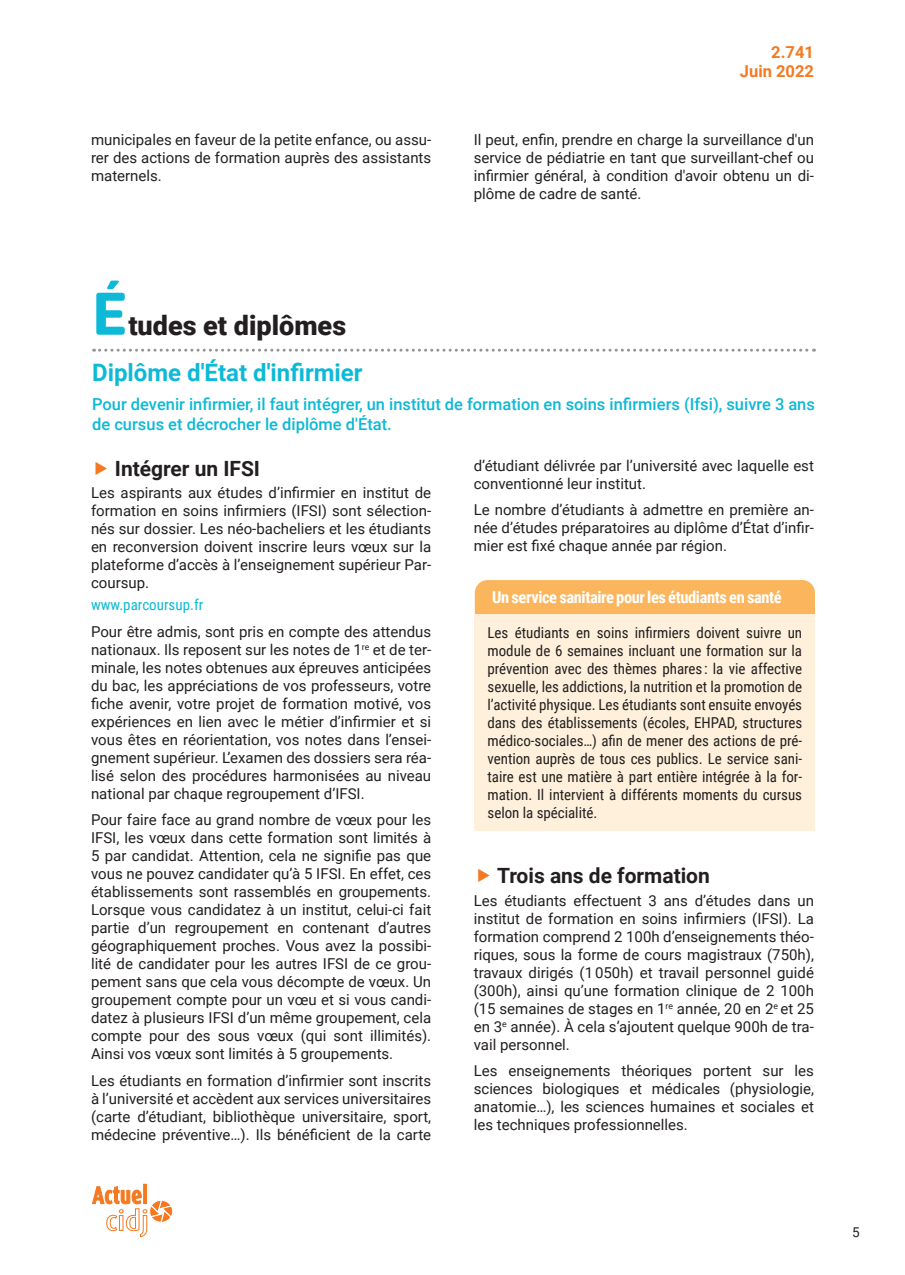
<style>
.page{position:relative;width:905px;height:1275px;background:#fff}
.page>*{position:absolute;margin:0;border:0;box-sizing:border-box;transform-origin:0 0}
.t1{font:700 60px "Filson Soft";color:#0db9d6}
.t2{font:900 27px "Roboto";color:#231f20}
.t3{font:700 24px "Roboto";color:#0db9d6}
.t4{font:700 21px "Roboto";color:#231f20}
.t5{font:500 16.5px/19.8px "Roboto";color:#0db9d6}
.t6{font:700 16.5px "Roboto Condensed";letter-spacing:-.025em;color:#fff}
.t7{font:700 16.5px/19.8px "Roboto";color:#f47921;text-align:right}
.t8{font:15px/18px "Roboto";color:#231f20;text-align:justify}
.t9{font:15px/18px "Roboto Condensed";letter-spacing:-.005em;color:#231f20;text-align:justify}
.t10{font:15px "Roboto Condensed";color:#0db9d6}
.t11{font:13.5px "Roboto";color:#231f20}
</style>
<div class="page">
<div style="left:143px;top:1184px;width:4px;height:20px;border:1px solid #f47921"></div>
<svg style="left:92px;top:1185px;width:81px;height:52px"></svg>
<svg style="left:94px;top:349px;width:720px;height:3px"></svg>
<div style="left:475px;top:580px;width:340px;height:34px;background:#fbb65d"></div>
<div style="left:475px;top:614px;width:340px;height:217px;background:#fef0db"></div>
<p class="t7" style="left:740px;top:41px;width:76px">2.741<br>Juin 2022</p>
<p class="t8" style="left:91px;top:130px;width:342px">municipales en faveur de la petite enfance, ou assu&shy;rer des actions de formation auprès des assistants maternels.</p>
<p class="t8" style="left:474px;top:130px;width:342px">Il peut, enfin, prendre en charge la surveillance d'un service de pédiatrie en tant que surveillant-chef ou infirmier général, à condition d'avoir obtenu un di&shy;plôme de cadre de santé.</p>
<h1 class="t1" style="left:92px;top:275px;width:38px">É</h1>
<h2 class="t2" style="left:128px;top:306px;width:219px">tudes et diplômes</h2>
<h3 class="t3" style="left:92px;top:356px;width:272px">Diplôme d'État d'infirmier</h3>
<p class="t5" style="left:92px;top:393px;width:724px">Pour devenir infirmier, il faut intégrer, un institut de formation en soins infirmiers (Ifsi), suivre 3 ans de cursus et décrocher le diplôme d'État.</p>
<h3 class="t4" style="left:115px;top:453px;width:147px">Intégrer un IFSI</h3>
<p class="t8" style="left:91px;top:483px;width:342px">Les aspirants aux études d’infirmier en institut de formation en soins infirmiers (IFSI) sont sélection&shy;nés sur dossier. Les néo-bacheliers et les étudiants en reconversion doivent inscrire leurs vœux sur la plateforme d’accès à l’enseignement supérieur Par&shy;coursup.</p>
<p class="t10" style="left:91px;top:594px;width:114px">www.parcoursup.fr</p>
<p class="t8" style="left:91px;top:622px;width:342px">Pour être admis, sont pris en compte des attendus nationaux. Ils reposent sur les notes de 1<sup>re</sup> et de ter&shy;minale, les notes obtenues aux épreuves anticipées du bac, les appréciations de vos professeurs, votre fiche avenir, votre projet de formation motivé, vos expériences en lien avec le métier d’infirmier et si vous êtes en réorientation, vos notes dans l’ensei&shy;gnement supérieur. L’examen des dossiers sera réa&shy;lisé selon des procédures harmonisées au niveau national par chaque regroupement d’IFSI.</p>
<p class="t8" style="left:91px;top:810px;width:342px">Pour faire face au grand nombre de vœux pour les IFSI, les vœux dans cette formation sont limités à 5 par candidat. Attention, cela ne signifie pas que vous ne pouvez candidater qu’à 5 IFSI. En effet, ces établissements sont rassemblés en groupements.<br>Lorsque vous candidatez à un institut, celui-ci fait partie d’un regroupement en contenant d’autres géographiquement proches. Vous avez la possibi&shy;lité de candidater pour les autres IFSI de ce grou&shy;pement sans que cela vous décompte de vœux. Un groupement compte pour un vœu et si vous candi&shy;datez à plusieurs IFSI d’un même groupement, cela compte pour des sous vœux (qui sont illimités).<br>Ainsi vos vœux sont limités à 5 groupements.</p>
<p class="t8" style="left:91px;top:1071px;width:342px">Les étudiants en formation d’infirmier sont inscrits à l’université et accèdent aux services universitaires (carte d’étudiant, bibliothèque universitaire, sport, médecine préventive…). Ils bénéficient de la carte</p>
<p class="t8" style="left:474px;top:456px;width:342px">d’étudiant délivrée par l’université avec laquelle est conventionné leur institut.</p>
<p class="t8" style="left:474px;top:500px;width:342px">Le nombre d’étudiants à admettre en première an&shy;née d’études préparatoires au diplôme d’État d’infir&shy;mier est fixé chaque année par région.</p>
<p class="t6" style="left:492px;top:586px;width:291px">Un service sanitaire pour les étudiants en santé</p>
<p class="t9" style="left:488px;top:623px;width:316px">Les étudiants en soins infirmiers doivent suivre un module de 6 semaines incluant une formation sur la prévention avec des thèmes phares : la vie affective sexuelle, les addictions, la nutrition et la promotion de l’activité physique. Les étudiants sont ensuite envoyés dans des établissements (écoles, EHPAD, structures médico-sociales…) afin de mener des actions de pré&shy;vention auprès de tous ces publics. Le service sani&shy;taire est une matière à part entière intégrée à la for&shy;mation. Il intervient à différents moments du cursus selon la spécialité.</p>
<h3 class="t4" style="left:497px;top:861px;width:214px">Trois ans de formation</h3>
<p class="t8" style="left:474px;top:891px;width:342px">Les étudiants effectuent 3 ans d’études dans un institut de formation en soins infirmiers (IFSI). La formation comprend 2 100h d’enseignements théo&shy;riques, sous la forme de cours magistraux (750h), travaux dirigés (1 050h) et travail personnel guidé (300h), ainsi qu’une formation clinique de 2 100h (15 semaines de stages en 1<sup>re</sup> année, 20 en 2<sup>e</sup> et 25 en 3<sup>e</sup> année). À cela s’ajoutent quelque 900h de tra&shy;vail personnel.</p>
<p class="t8" style="left:474px;top:1061px;width:342px">Les enseignements théoriques portent sur les sciences biologiques et médicales (physiologie, anatomie…), les sciences humaines et sociales et les techniques professionnelles.</p>
<p class="t11" style="left:852px;top:1223px;width:9px">5</p>
</div>
